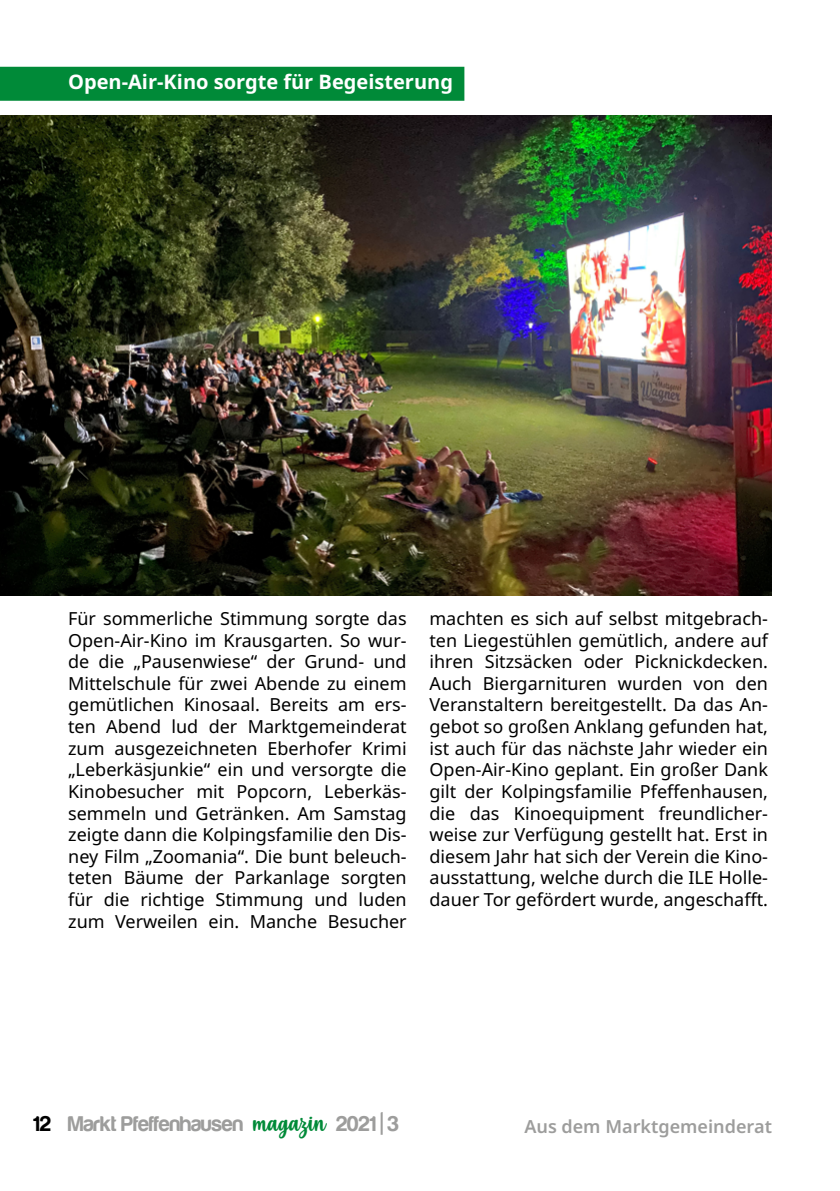
<style>
.page{position:relative;width:840px;height:1191px;background:#fff}
.page>*{position:absolute;margin:0;border:0;box-sizing:border-box;transform-origin:0 0}
.t1{font:700 22px "Harabara";color:#9d9d9c}
.t2{font:700 20px "Noto Sans";color:#fff}
.t3{font:18px/21.6px "Noto Sans";color:#000;text-align:justify}
.t4{font:600 18px "Noto Sans";color:#9d9d9c}
.s1{color:#000}
.s2{font-family:"Misses";font-weight:400;font-size:24px;color:#008a38}
</style>
<div class="page">
<div style="left:0;top:67px;width:464px;height:34px;background:#008a38"></div>
<img style="left:0;top:116px;width:771px;height:479px">
<p class="t2" style="left:68px;top:68px;width:386px">Open-Air-Kino sorgte für Begeisterung</p>
<p class="t3" style="left:68px;top:608px;width:340px">Für sommerliche Stimmung sorgte das Open-Air-Kino im Krausgarten. So wur&shy;de die „Pausenwiese“ der Grund- und Mittelschule für zwei Abende zu einem gemütlichen Kinosaal. Bereits am ers&shy;ten Abend lud der Marktgemeinderat zum ausgezeichneten Eberhofer Krimi „Leberkäsjunkie“ ein und versorgte die Kinobesucher mit Popcorn, Leberkäs&shy;semmeln und Getränken. Am Samstag zeigte dann die Kolpingsfamilie den Dis&shy;ney Film „Zoomania“. Die bunt beleuch&shy;teten Bäume der Parkanlage sorgten für die richtige Stimmung und luden zum Verweilen ein. Manche Besucher</p>
<p class="t3" style="left:429px;top:608px;width:340px">machten es sich auf selbst mitgebrach&shy;ten Liegestühlen gemütlich, andere auf ihren Sitzsäcken oder Picknickdecken.<br>Auch Biergarnituren wurden von den Veranstaltern bereitgestellt. Da das An&shy;gebot so großen Anklang gefunden hat, ist auch für das nächste Jahr wieder ein Open-Air-Kino geplant. Ein großer Dank gilt der Kolpingsfamilie Pfeffenhausen, die das Kinoequipment freundlicher&shy;weise zur Verfügung gestellt hat. Erst in diesem Jahr hat sich der Verein die Kino&shy;ausstattung, welche durch die ILE Holle&shy;dauer Tor gefördert wurde, angeschafft.</p>
<p class="t1" style="left:33px;top:1112px;width:367px"><span class="s1">12</span> Markt Pfeffenhausen <span class="s2">magazin</span> 2021 | 3</p>
<p class="t4" style="left:524px;top:1113px;width:249px">Aus dem Marktgemeinderat</p>
</div>
